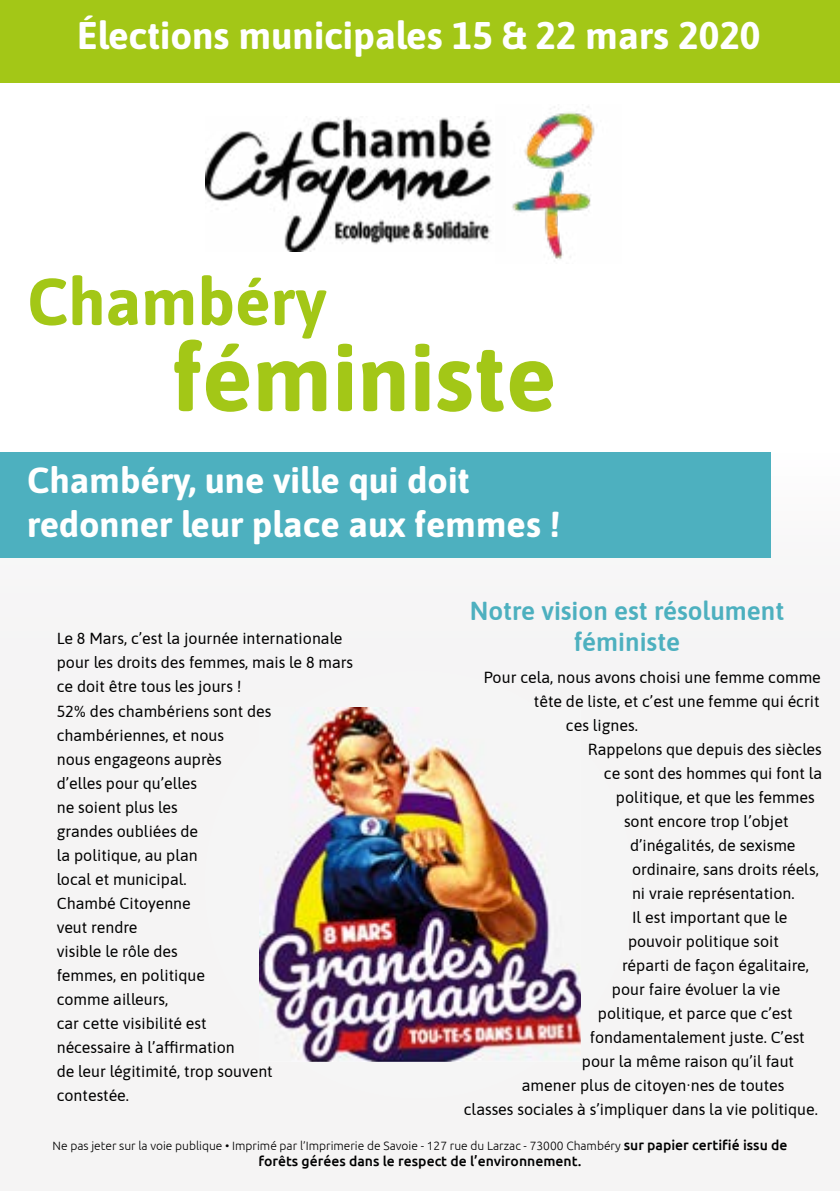
<style>
.page{position:relative;width:840px;height:1191px;background:#fff}
.page>*{position:absolute;margin:0;border:0;box-sizing:border-box;transform-origin:0 0}
.t1{font:700 94px "Asap";color:#a3c717}
.t2{font:700 66px "Asap";color:#a3c717}
.t3{font:700 38.4px "Asap";color:#fff}
.t4{font:700 36px/43.2px "Asap";color:#fff}
.t5{font:600 26px/31.2px "Asap";color:#4db0bf;text-align:center}
.t6{font:16px/24px "Asap";color:#000}
.t7{font:500 14px "Ubuntu";color:#000}
.t8{font:300 12px "Ubuntu";color:#000}
.s1{font-weight:500;font-size:14px}
</style>
<div class="page">
<div style="left:0;top:452px;width:839px;height:739px;background:#f5f4f4"></div>
<img style="left:259px;top:708px;width:321px;height:353px">
<div style="left:0;top:0;width:839px;height:82px;background:#a3c717"></div>
<img style="left:205px;top:117px;width:287px;height:135px">
<div style="left:0;top:452px;width:770px;height:105px;background:#4db0bf"></div>
<img style="left:512px;top:106px;width:83px;height:156px">
<h3 class="t3" style="left:77px;top:8px;width:684px">Élections municipales 15 &amp; 22 mars 2020</h3>
<h2 class="t2" style="left:27px;top:255px;width:301px">Chambéry</h2>
<h1 class="t1" style="left:171px;top:312px;width:386px">féministe</h1>
<h3 class="t4" style="left:27px;top:457px;width:534px">Chambéry, une ville qui doit redonner leur place aux femmes !</h3>
<h3 class="t5" style="left:469px;top:594px;width:316px">Notre vision est résolument féministe</h3>
<p class="t6" style="left:483px;top:664px;width:338px">Pour cela, nous avons choisi une femme comme</p>
<p class="t6" style="left:533px;top:688px;width:287px">tête de liste, et c’est une femme qui écrit</p>
<p class="t6" style="left:565px;top:712px;width:73px">ces lignes.</p>
<p class="t6" style="left:587px;top:736px;width:235px">Rappelons que depuis des siècles</p>
<p class="t6" style="left:603px;top:760px;width:219px">ce sont des hommes qui font la</p>
<p class="t6" style="left:615px;top:784px;width:200px">politique, et que les femmes</p>
<p class="t6" style="left:623px;top:808px;width:166px">sont encore trop l’objet</p>
<p class="t6" style="left:629px;top:832px;width:167px">d’inégalités, de sexisme</p>
<p class="t6" style="left:631px;top:856px;width:188px">ordinaire, sans droits réels,</p>
<p class="t6" style="left:631px;top:880px;width:164px">ni vraie représentation.</p>
<p class="t6" style="left:631px;top:904px;width:157px">Il est important que le</p>
<p class="t6" style="left:627px;top:928px;width:152px">pouvoir politique soit</p>
<p class="t6" style="left:621px;top:952px;width:188px">réparti de façon égalitaire,</p>
<p class="t6" style="left:611px;top:976px;width:170px">pour faire évoluer la vie</p>
<p class="t6" style="left:597px;top:1000px;width:196px">politique, et parce que c’est</p>
<p class="t6" style="left:589px;top:1024px;width:216px">fondamentalement juste. C’est</p>
<p class="t6" style="left:581px;top:1048px;width:213px">pour la même raison qu’il faut</p>
<p class="t6" style="left:521px;top:1072px;width:264px">amener plus de citoyen·nes de toutes</p>
<p class="t6" style="left:463px;top:1096px;width:355px">classes sociales à s’impliquer dans la vie politique.</p>
<p class="t8" style="left:52px;top:1138px;width:736px">Ne pas jeter sur la voie publique • Imprimé par l’Imprimerie de Savoie - 127 rue du Larzac - 73000 Chambéry <span class="s1">sur papier certifié issu de</span></p>
<p class="t7" style="left:258px;top:1152px;width:324px">forêts gérées dans le respect de l’environnement.</p>
<p class="t6" style="left:57px;top:626px;width:298px">Le 8 Mars, c’est la journée internationale pour les droits des femmes, mais le 8 mars ce doit être tous les jours !<br>52% des chambériens sont des chambériennes, et nous<br>nous engageons auprès<br>d’elles pour qu’elles<br>ne soient plus les<br>grandes oubliées de<br>la politique, au plan<br>local et municipal.<br>Chambé Citoyenne<br>veut rendre<br>visible le rôle des<br>femmes, en politique<br>comme ailleurs,<br>car cette visibilité est<br>nécessaire à l’affirmation<br>de leur légitimité, trop souvent<br>contestée.</p>
</div>
